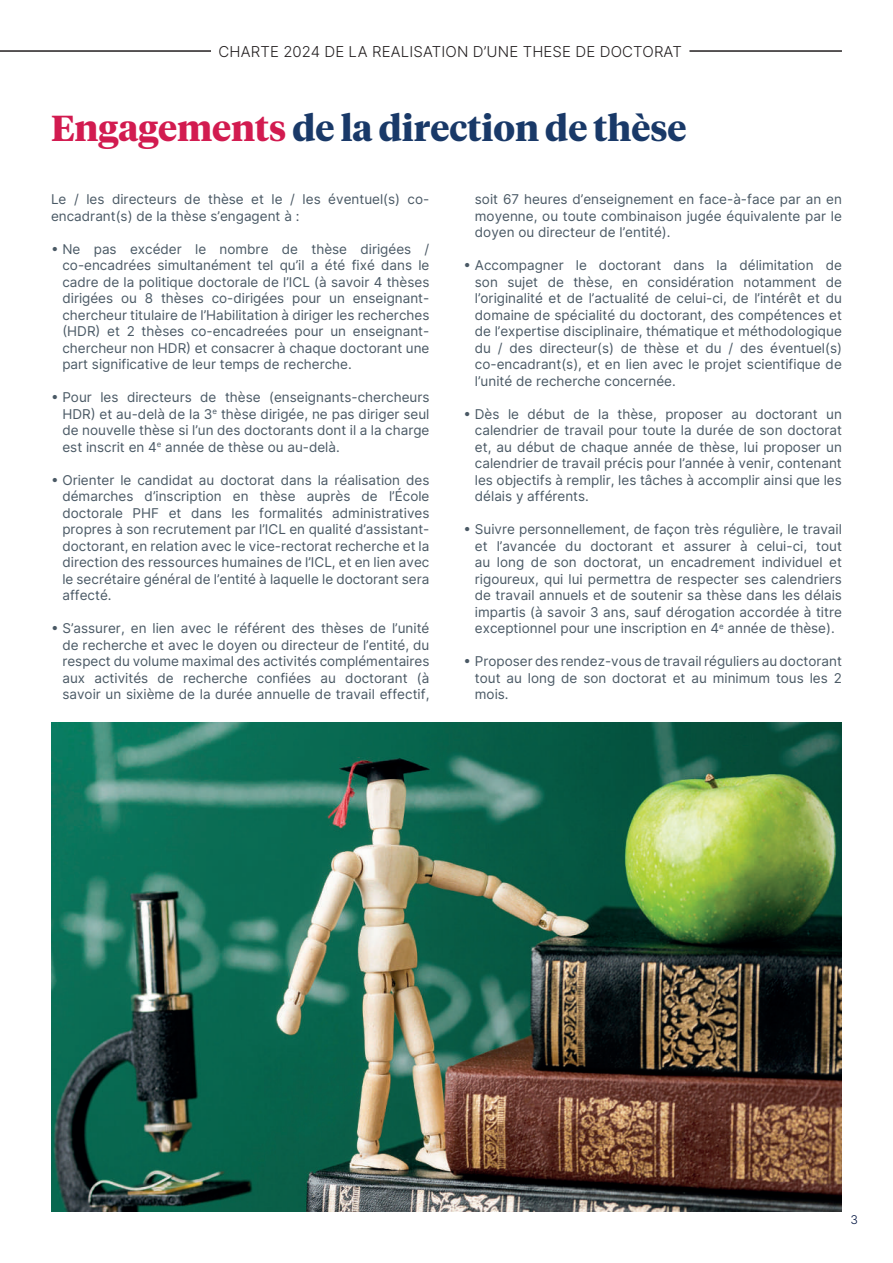
<style>
.page{position:relative;width:893px;height:1263px;background:#fff}
.page>*{position:absolute;margin:0;border:0;box-sizing:border-box;transform-origin:0 0}
.t1{font:700 36px "Tiempos Headline";color:#193968}
.t2{font:300 15px "Inter";letter-spacing:.01em;color:#231f20}
.t3{font:13.5px/16.5px "Inter";color:#4a5965;text-align:justify}
.t4{font:300 12px "Inter";color:#001340}
.s1{color:#d21b50}
</style>
<div class="page">
<hr style="left:0;top:50px;width:842px;height:2px;background:#231f20">
<div style="left:211px;top:47px;width:478px;height:15px;background:#fff"></div>
<img style="left:51px;top:723px;width:791px;height:489px">
<p class="t2" style="left:219px;top:41px;width:465px">CHARTE 2024 DE LA REALISATION D’UNE THESE DE DOCTORAT</p>
<h1 class="t1" style="left:51px;top:107px;width:637px"><span class="s1">Engagements</span> de la direction de thèse</h1>
<p class="t3" style="left:51px;top:191px;width:380px">Le / les directeurs de thèse et le / les éventuel(s) co&shy;encadrant(s) de la thèse s’engagent à :</p>
<p class="t3" style="left:62px;top:240px;width:369px;text-indent:-11px">• Ne pas excéder le nombre de thèse dirigées / co-encadrées simultanément tel qu’il a été fixé dans le cadre de la politique doctorale de l’ICL (à savoir 4 thèses dirigées ou 8 thèses co-dirigées pour un enseignant&shy;chercheur titulaire de l’Habilitation à diriger les recherches (HDR) et 2 thèses co-encadreées pour un enseignant&shy;chercheur non HDR) et consacrer à chaque doctorant une part significative de leur temps de recherche.</p>
<p class="t3" style="left:62px;top:389px;width:369px;text-indent:-11px">• Pour les directeurs de thèse (enseignants-chercheurs HDR) et au-delà de la 3<sup>e</sup> thèse dirigée, ne pas diriger seul de nouvelle thèse si l’un des doctorants dont il a la charge est inscrit en 4<sup>e</sup> année de thèse ou au-delà.</p>
<p class="t3" style="left:62px;top:471px;width:369px;text-indent:-11px">• Orienter le candidat au doctorat dans la réalisation des démarches d’inscription en thèse auprès de l’École doctorale PHF et dans les formalités administratives propres à son recrutement par l’ICL en qualité d’assistant&shy;doctorant, en relation avec le vice-rectorat recherche et la direction des ressources humaines de l’ICL, et en lien avec le secrétaire général de l’entité à laquelle le doctorant sera affecté.</p>
<p class="t3" style="left:62px;top:620px;width:369px;text-indent:-11px">• S’assurer, en lien avec le référent des thèses de l’unité de recherche et avec le doyen ou directeur de l’entité, du respect du volume maximal des activités complémentaires aux activités de recherche confiées au doctorant (à savoir un sixième de la durée annuelle de travail effectif,</p>
<p class="t3" style="left:475px;top:191px;width:368px">soit 67 heures d’enseignement en face-à-face par an en moyenne, ou toute combinaison jugée équivalente par le doyen ou directeur de l’entité).</p>
<p class="t3" style="left:475px;top:257px;width:369px;text-indent:-11px">• Accompagner le doctorant dans la délimitation de son sujet de thèse, en considération notamment de l’originalité et de l’actualité de celui-ci, de l’intérêt et du domaine de spécialité du doctorant, des compétences et de l’expertise disciplinaire, thématique et méthodologique du / des directeur(s) de thèse et du / des éventuel(s) co-encadrant(s), et en lien avec le projet scientifique de l’unité de recherche concernée.</p>
<p class="t3" style="left:475px;top:405px;width:369px;text-indent:-11px">• Dès le début de la thèse, proposer au doctorant un calendrier de travail pour toute la durée de son doctorat et, au début de chaque année de thèse, lui proposer un calendrier de travail précis pour l’année à venir, contenant les objectifs à remplir, les tâches à accomplir ainsi que les délais y afférents.</p>
<p class="t3" style="left:475px;top:521px;width:369px;text-indent:-11px">• Suivre personnellement, de façon très régulière, le travail et l’avancée du doctorant et assurer à celui-ci, tout au long de son doctorat, un encadrement individuel et rigoureux, qui lui permettra de respecter ses calendriers de travail annuels et de soutenir sa thèse dans les délais impartis (à savoir 3 ans, sauf dérogation accordée à titre exceptionnel pour une inscription en 4<sup>e</sup> année de thèse).</p>
<p class="t3" style="left:475px;top:653px;width:369px;text-indent:-11px">• Proposer des rendez-vous de travail réguliers au doctorant tout au long de son doctorat et au minimum tous les 2 mois.</p>
<p class="t4" style="left:850px;top:1211px;width:9px">3</p>
</div>
